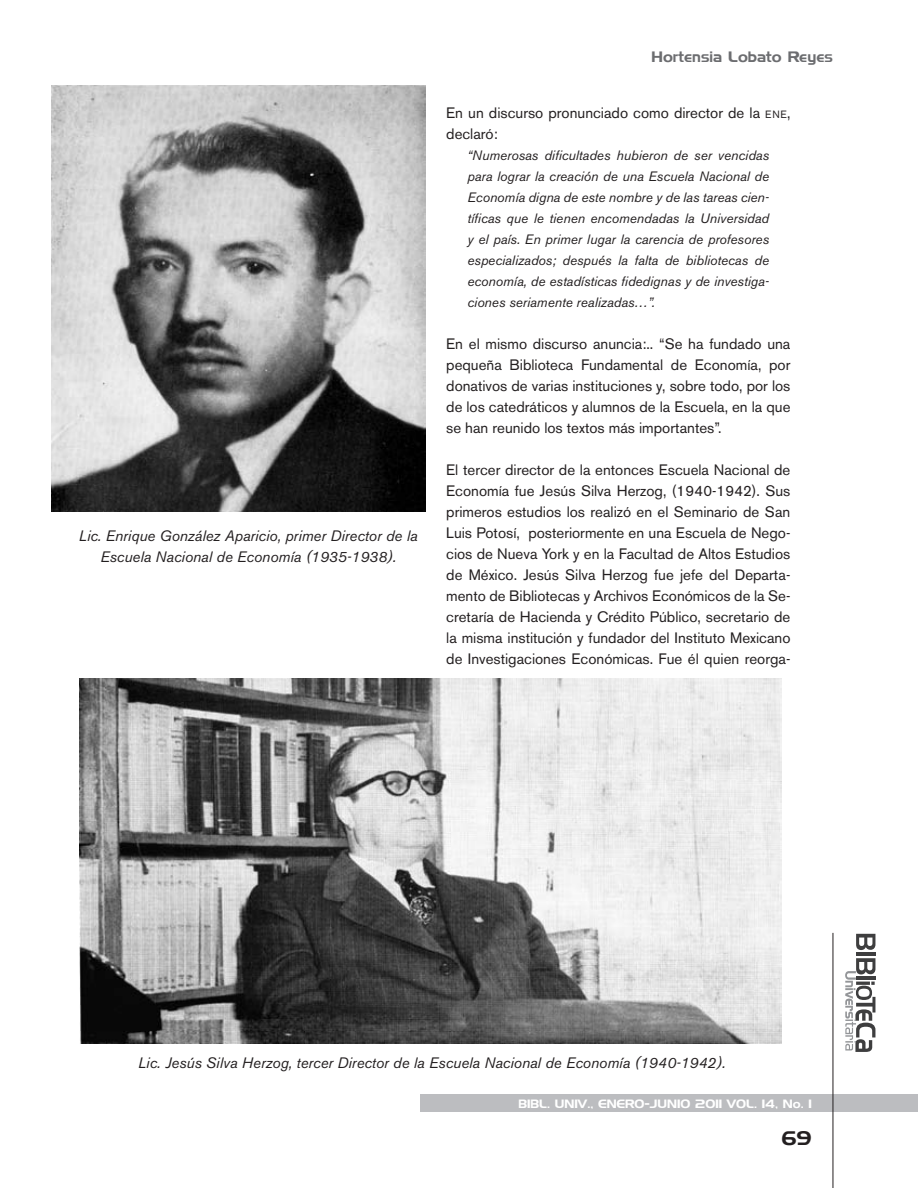
<style>
.page{position:relative;width:918px;height:1188px;background:#fff}
.page>*{position:absolute;margin:0;border:0;box-sizing:border-box;transform-origin:0 0}
.t1{font:19.5px "Denmark";color:#231f20}
.CUERPO_-_español{font:15px/21px "Akzidenz Grotesk BE";color:#231f20;text-align:justify}
.Pie_de_foto{font:italic 15px/21px "Akzidenz Grotesk BE";color:#231f20;text-align:center}
.t2{font:15px "Denmark";color:#6c6d70}
.Bando_-_español{font:italic 13.5px/21px "Akzidenz Grotesk BE";color:#231f20;text-align:justify}
.t3{font:12px "Denmark";color:#fff}
.s1{font-size:10.5px}
</style>
<div class="page">
<div style="left:421px;top:1094px;width:497px;height:17px;background:#bcbdc0"></div>
<hr style="left:833px;top:933px;width:1px;height:255px;background:#231f20">
<svg style="left:856px;top:934px;width:19px;height:16px"></svg>
<hr style="left:856px;top:952px;width:19px;height:4px;background:#3e3e3f">
<svg style="left:845px;top:958px;width:30px;height:94px"></svg>
<img style="left:52px;top:86px;width:374px;height:425px">
<img style="left:80px;top:679px;width:701px;height:364px">
<p class="Pie_de_foto" style="left:79px;top:525px;width:340px">Lic. Enrique González Aparicio, primer Director de la<br>Escuela Nacional de Economía (1935-1938).</p>
<p class="t2" style="left:652px;top:48px;width:183px">Hortensia Lobato Reyes</p>
<p class="CUERPO_-_español" style="left:446px;top:102px;width:346px">En un discurso pronunciado como director de la <span class="s1">ENE</span>, declaró:</p>
<p class="Bando_-_español" style="left:468px;top:144px;width:303px">“Numerosas dificultades hubieron de ser vencidas para lograr la creación de una Escuela Nacional de Economía digna de este nombre y de las tareas cien&shy;tíficas que le tienen encomendadas la Universidad y el país. En primer lugar la carencia de profesores especializados; después la falta de bibliotecas de economía, de estadísticas fidedignas y de investiga&shy;ciones seriamente realizadas…”.</p>
<p class="CUERPO_-_español" style="left:446px;top:333px;width:346px">En el mismo discurso anuncia:.. “Se ha fundado una pequeña Biblioteca Fundamental de Economía, por donativos de varias instituciones y, sobre todo, por los de los catedráticos y alumnos de la Escuela, en la que se han reunido los textos más importantes”.</p>
<p class="CUERPO_-_español" style="left:446px;top:459px;width:346px">El tercer director de la entonces Escuela Nacional de Economía fue Jesús Silva Herzog, (1940-1942). Sus primeros estudios los realizó en el Seminario de San Luis Potosí, posteriormente en una Escuela de Nego&shy;cios de Nueva York y en la Facultad de Altos Estudios de México. Jesús Silva Herzog fue jefe del Departa&shy;mento de Bibliotecas y Archivos Económicos de la Se&shy;cretaría de Hacienda y Crédito Público, secretario de la misma institución y fundador del Instituto Mexicano de Investigaciones Económicas. Fue él quien reorga-</p>
<p class="Pie_de_foto" style="left:138px;top:1052px;width:589px">Lic. Jesús Silva Herzog, tercer Director de la Escuela Nacional de Economía (1940-1942).</p>
<p class="t3" style="left:518px;top:1096px;width:295px">BIBL. UNIV., ENERO-JUNIO 2011 VOL. 14, No. 1</p>
<p class="t1" style="left:781px;top:1127px;width:32px">69</p>
</div>
